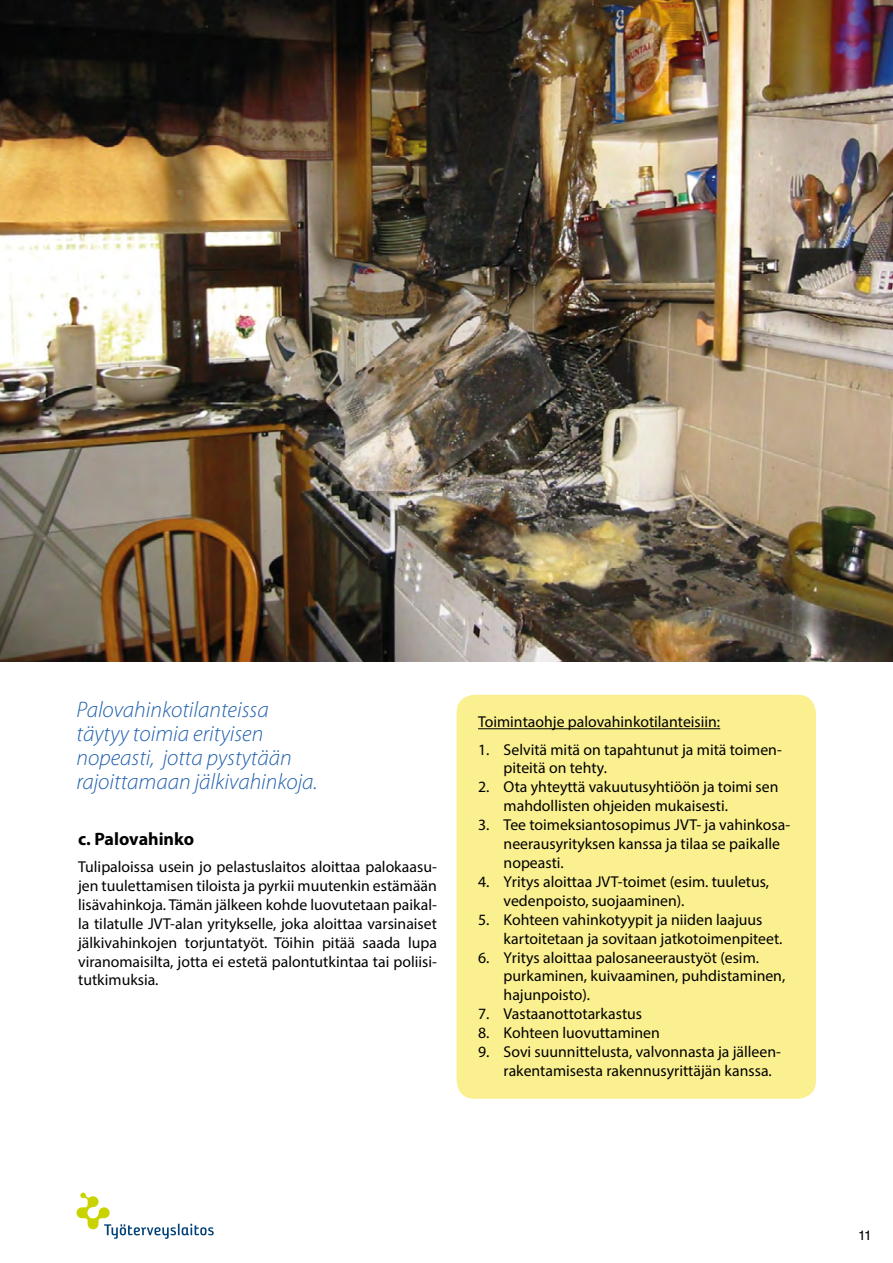
<style>
.page{position:relative;width:893px;height:1263px;background:#fff}
.page>*{position:absolute;margin:0;border:0;box-sizing:border-box;transform-origin:0 0}
.t1{font:italic 300 22.5px/24px "Myriad Pro";color:#2362ad}
.t2{font:700 18px "Myriad Pro";color:#000}
.t3{font:15.75px/18.9px "Myriad Pro";color:#000}
.t4{font:13.5px "Helvetica LT Std";color:#000}
</style>
<div class="page">
<svg style="left:77px;top:1193px;width:137px;height:46px"></svg>
<img style="left:0;top:0;width:893px;height:662px">
<div style="left:457px;top:695px;width:359px;height:404px;background:#faf08f;border-radius:18px"></div>
<hr style="left:478px;top:728px;width:242px;height:1px;background:#000">
<h1 class="t1" style="left:77px;top:697px;width:243px">Palovahinkotilanteissa täytyy toimia erityisen nopeasti, jotta pystytään rajoittamaan jälkivahinkoja.</h1>
<p class="t2" style="left:78px;top:827px;width:117px">c. Palovahinko</p>
<p class="t3" style="left:78px;top:857px;width:360px;text-align:justify">Tulipaloissa usein jo pelastuslaitos aloittaa palokaasu&shy;jen tuulettamisen tiloista ja pyrkii muutenkin estämään lisävahinkoja. Tämän jälkeen kohde luovutetaan paikal&shy;la tilatulle JVT-alan yritykselle, joka aloittaa varsinaiset jälkivahinkojen torjuntatyöt. Töihin pitää saada lupa viranomaisilta, jotta ei estetä palontutkintaa tai poliisi&shy;tutkimuksia.</p>
<p class="t3" style="left:478px;top:712px;width:244px">Toimintaohje palovahinkotilanteisiin:</p>
<p class="t3" style="left:504px;top:740px;width:280px;text-indent:-26px">1. Selvitä mitä on tapahtunut ja mitä toimen&shy;piteitä on tehty.</p>
<p class="t3" style="left:504px;top:777px;width:276px;text-indent:-26px">2. Ota yhteyttä vakuutusyhtiöön ja toimi sen mahdollisten ohjeiden mukaisesti.</p>
<p class="t3" style="left:504px;top:815px;width:288px;text-indent:-26px">3. Tee toimeksiantosopimus JVT- ja vahinkosa&shy;neerausyrityksen kanssa ja tilaa se paikalle nopeasti.</p>
<p class="t3" style="left:504px;top:872px;width:267px;text-indent:-26px">4. Yritys aloittaa JVT-toimet (esim. tuuletus, vedenpoisto, suojaaminen).</p>
<p class="t3" style="left:504px;top:910px;width:280px;text-indent:-26px">5. Kohteen vahinkotyypit ja niiden laajuus kartoitetaan ja sovitaan jatkotoimenpiteet.</p>
<p class="t3" style="left:504px;top:947px;width:283px;text-indent:-26px">6. Yritys aloittaa palosaneeraustyöt (esim. purkaminen, kuivaaminen, puhdistaminen, hajunpoisto).</p>
<p class="t3" style="left:478px;top:1004px;width:166px">7. Vastaanottotarkastus</p>
<p class="t3" style="left:478px;top:1023px;width:183px">8. Kohteen luovuttaminen</p>
<p class="t3" style="left:504px;top:1042px;width:279px;text-indent:-26px">9. Sovi suunnittelusta, valvonnasta ja jälleen&shy;rakentamisesta rakennusyrittäjän kanssa.</p>
<p class="t4" style="left:858px;top:1227px;width:15px">11</p>
</div>
